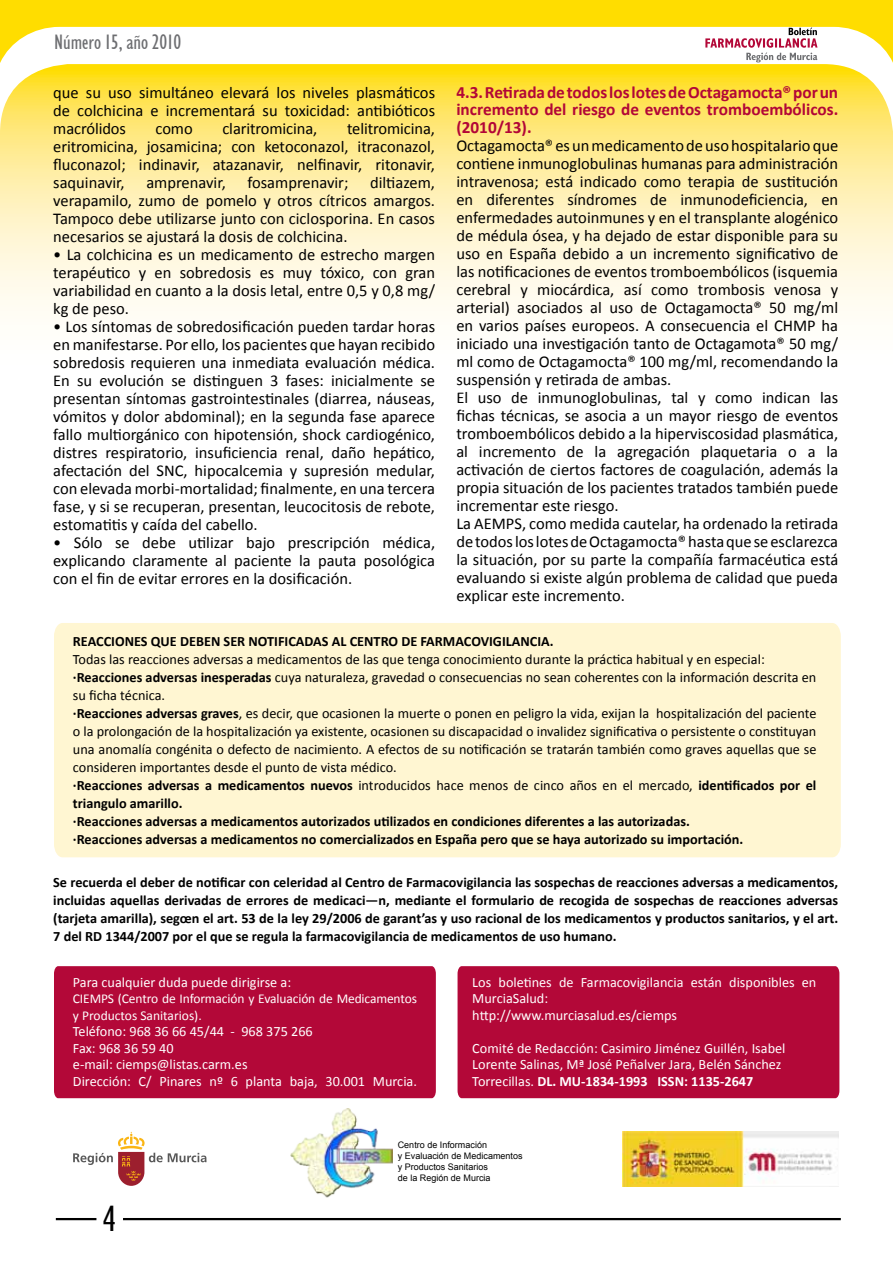
<style>
.page{position:relative;width:893px;height:1263px;background:#fff}
.page>*{position:absolute;margin:0;border:0;box-sizing:border-box;transform-origin:0 0}
.t1{font:condensed 36px "Humanist 521 BT";color:#000}
.t2{font:condensed 21px "Humanist 521 BT";color:#6d6e71}
.Pa2{font:700 17.25px/17.2px "Calibri";color:#b20637;text-align:justify}
.Pa2-2{font:16.5px/18px "Calibri";color:#000;text-align:justify}
.Pa4{font:700 14.25px/18.1px "Calibri";color:#000;text-align:justify}
.t3{font:14.25px/18px "Calibri";color:#000}
.t4{font:14.25px/16.5px "Calibri";color:#fff}
.t5{font:13.5px/16.5px "Calibri";letter-spacing:-.01em;color:#fff}
.t6{font:9px "Arial";color:#000}
.s1{font-weight:700}
.s2{font-weight:400}
</style>
<div class="page">
<svg style="left:0;top:64px;width:893px;height:252px;background:#ffefa5"></svg>
<hr style="left:123px;top:1218px;width:718px;height:2px;background:#000">
<hr style="left:56px;top:1218px;width:40px;height:2px;background:#000">
<div style="left:54px;top:966px;width:382px;height:132px;background:#b30838"></div>
<div style="left:458px;top:966px;width:381px;height:132px;background:#b30838"></div>
<svg style="left:73px;top:1132px;width:134px;height:54px"></svg>
<img style="left:290px;top:1109px;width:102px;height:89px">
<div style="left:54px;top:623px;width:787px;height:234px;background:#fff6d2"></div>
<img style="left:623px;top:1132px;width:216px;height:54px">
<svg style="left:0;top:0;width:893px;height:63px"></svg>
<p class="t2" style="left:54px;top:30px;width:129px">Número 15, año 2010</p>
<p class="Pa2-2" style="left:53px;top:82px;width:383px">que su uso simultáneo elevará los niveles plasmáticos de colchicina e incrementará su toxicidad: antibióticos macrólidos</p>
<p class="Pa2-2" style="left:53px;top:118px;width:383px;text-indent:294px">telitromicina, eritromicina, josamicina; con ketoconazol, itraconazol, fluconazol; indinavir, atazanavir, nelfinavir, ritonavir, saquinavir,</p>
<p class="Pa2-2" style="left:156px;top:118px;width:39px">como</p>
<p class="Pa2-2" style="left:222px;top:118px;width:96px">claritromicina,</p>
<p class="Pa2-2" style="left:146px;top:172px;width:81px">amprenavir,</p>
<p class="Pa2-2" style="left:247px;top:172px;width:103px">fosamprenavir;</p>
<p class="Pa2-2" style="left:53px;top:172px;width:383px;text-indent:317px">diltiazem, verapamilo, zumo de pomelo y otros cítricos amargos.<br>Tampoco debe utilizarse junto con ciclosporina. En casos necesarios se ajustará la dosis de colchicina.</p>
<p class="Pa2-2" style="left:53px;top:244px;width:383px">• La colchicina es un medicamento de estrecho margen terapéutico y en sobredosis es muy tóxico, con gran variabilidad en cuanto a la dosis letal, entre 0,5 y 0,8 mg/ kg de peso.</p>
<p class="Pa2-2" style="left:53px;top:316px;width:383px">• Los síntomas de sobredosificación pueden tardar horas en manifestarse. Por ello, los pacientes que hayan recibido sobredosis requieren una inmediata evaluación médica.<br>En su evolución se distinguen 3 fases: inicialmente se presentan síntomas gastrointestinales (diarrea, náuseas, vómitos y dolor abdominal); en la segunda fase aparece fallo multiorgánico con hipotensión, shock cardiogénico, distres respiratorio, insuficiencia renal, daño hepático, afectación del SNC, hipocalcemia y supresión medular, con elevada morbi-mortalidad; finalmente, en una tercera fase, y si se recuperan, presentan, leucocitosis de rebote, estomatitis y caída del cabello.</p>
<p class="Pa2-2" style="left:53px;top:532px;width:383px">• Sólo se debe utilizar bajo prescripción médica, explicando claramente al paciente la pauta posológica con el fin de evitar errores en la dosificación.</p>
<p class="Pa2" style="left:456px;top:83px;width:383px">4.3. Retirada de todos los lotes de Octagamocta® por un incremento del riesgo de eventos tromboembólicos. (2010/13).</p>
<p class="Pa2-2" style="left:456px;top:135px;width:383px">Octagamocta® es un medicamento de uso hospitalario que contiene inmunoglobulinas humanas para administración intravenosa; está indicado como terapia de sustitución en diferentes síndromes de inmunodeficiencia, en enfermedades autoinmunes y en el transplante alogénico de médula ósea, y ha dejado de estar disponible para su uso en España debido a un incremento significativo de las notificaciones de eventos tromboembólicos (isquemia cerebral y miocárdica, así como trombosis venosa y arterial) asociados al uso de Octagamocta® 50 mg/ml en varios países europeos. A consecuencia el CHMP ha iniciado una investigación tanto de Octagamota® 50 mg/ ml como de Octagamocta® 100 mg/ml, recomendando la suspensión y retirada de ambas.</p>
<p class="Pa2-2" style="left:456px;top:387px;width:383px">El uso de inmunoglobulinas, tal y como indican las fichas técnicas, se asocia a un mayor riesgo de eventos tromboembólicos debido a la hiperviscosidad plasmática, al incremento de la agregación plaquetaria o a la activación de ciertos factores de coagulación, además la propia situación de los pacientes tratados también puede incrementar este riesgo.</p>
<p class="Pa2-2" style="left:456px;top:513px;width:383px">La AEMPS, como medida cautelar, ha ordenado la retirada de todos los lotes de Octagamocta® hasta que se esclarezca la situación, por su parte la compañía farmacéutica está evaluando si existe algún problema de calidad que pueda explicar este incremento.</p>
<p class="Pa4" style="left:73px;top:631px;width:482px">REACCIONES QUE DEBEN SER NOTIFICADAS AL CENTRO DE FARMACOVIGILANCIA.</p>
<p class="t3" style="left:73px;top:649px;width:693px">Todas las reacciones adversas a medicamentos de las que tenga conocimiento durante la práctica habitual y en especial:</p>
<p class="t3" style="left:73px;top:667px;width:745px"><span class="s1">·Reacciones adversas inesperadas</span> cuya naturaleza, gravedad o consecuencias no sean coherentes con la información descrita en su ficha técnica.</p>
<p class="t3" style="left:73px;top:703px;width:745px;text-align:justify"><span class="s1">·Reacciones adversas graves</span>, es decir, que ocasionen la muerte o ponen en peligro la vida, exijan la hospitalización del paciente o la prolongación de la hospitalización ya existente, ocasionen su discapacidad o invalidez significativa o persistente o constituyan una anomalía congénita o defecto de nacimiento. A efectos de su notificación se tratarán también como graves aquellas que se consideren importantes desde el punto de vista médico.</p>
<p class="Pa4" style="left:73px;top:775px;width:745px">·Reacciones adversas a medicamentos nuevos <span class="s2">introducidos hace menos de cinco años en el mercado,</span> identificados por el triangulo amarillo.</p>
<p class="Pa4" style="left:73px;top:811px;width:618px">·Reacciones adversas a medicamentos autorizados utilizados en condiciones diferentes a las autorizadas.</p>
<p class="Pa4" style="left:73px;top:829px;width:672px">·Reacciones adversas a medicamentos no comercializados en España pero que se haya autorizado su importación.</p>
<p class="Pa4" style="left:53px;top:872px;width:786px">Se recuerda el deber de notificar con celeridad al Centro de Farmacovigilancia las sospechas de reacciones adversas a medicamentos, incluidas aquellas derivadas de errores de medicaci—n, mediante el formulario de recogida de sospechas de reacciones adversas (tarjeta amarilla), segœn el art. 53 de la ley 29/2006 de garant’as y uso racional de los medicamentos y productos sanitarios, y el art.<br>7 del RD 1344/2007 por el que se regula la farmacovigilancia de medicamentos de uso humano.</p>
<p class="t4" style="left:73px;top:973px;width:220px">Para cualquier duda puede dirigirse a:</p>
<p class="t5" style="left:73px;top:990px;width:346px">CIEMPS (Centro de Información y Evaluación de Medicamentos y Productos Sanitarios).</p>
<p class="t4" style="left:73px;top:1023px;width:241px">Teléfono: 968 36 66 45/44 - 968 375 266</p>
<p class="t4" style="left:73px;top:1039px;width:102px">Fax: 968 36 59 40</p>
<p class="t4" style="left:73px;top:1056px;width:176px">e-mail: ciemps@listas.carm.es</p>
<p class="t4" style="left:73px;top:1072px;width:346px">Dirección: C/ Pinares nº 6 planta baja, 30.001 Murcia.</p>
<p class="t4" style="left:472px;top:973px;width:346px">Los boletines de Farmacovigilancia están disponibles en<br>MurciaSalud:</p>
<p class="t4" style="left:472px;top:1006px;width:206px">http://www.murciasalud.es/ciemps</p>
<p class="t4" style="left:472px;top:1039px;width:315px">Comité de Redacción: Casimiro Jiménez Guillén, Isabel<br>Lorente Salinas, Mª José Peñalver Jara, Belén Sánchez<br>Torrecillas. <span class="s1">DL. MU-1834-1993 ISSN: 1135-2647</span></p>
<p class="t1" style="left:103px;top:1198px;width:15px">4</p>
<p class="t6" style="left:398px;top:1139px;width:91px">Centro de Información</p>
<p class="t6" style="left:398px;top:1150px;width:126px">y Evaluación de Medicamentos</p>
<p class="t6" style="left:398px;top:1161px;width:92px">y Productos Sanitarios</p>
<p class="t6" style="left:398px;top:1171px;width:94px">de la Región de Murcia</p>
</div>
